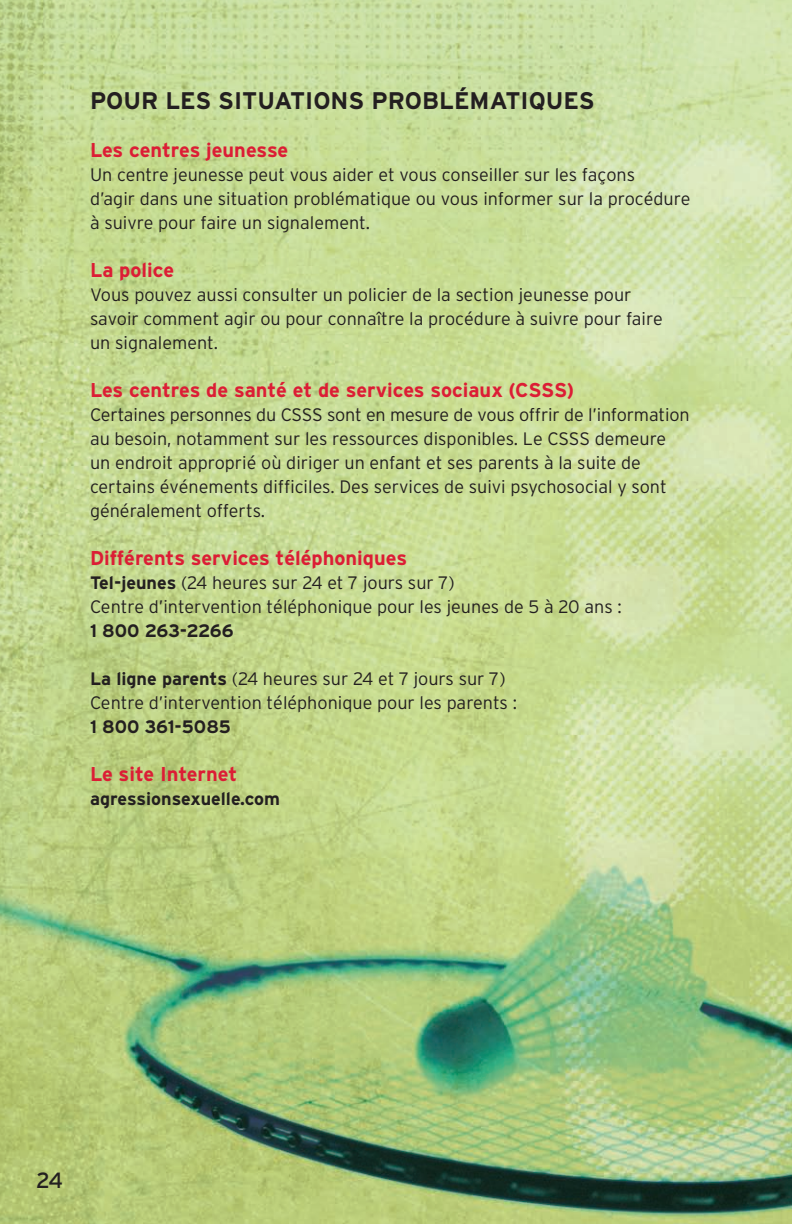
<style>
.page{position:relative;width:792px;height:1224px;background:#fff}
.page>*{position:absolute;margin:0;border:0;box-sizing:border-box;transform-origin:0 0}
.t1{font:700 24px "Interstate";color:#231f20}
.t2{font:22px "Interstate";color:#231f20}
.t3{font:700 20px "Interstate";color:#dc1d35}
.t4{font:300 18px/24px "Interstate";color:#231f20}
.t5{font:700 18px "Interstate";color:#231f20}
.s1{font-weight:700}
</style>
<div class="page">
<img style="left:0;top:0;width:792px;height:1224px">
<h1 class="t1" style="left:90px;top:88px;width:506px">Pour les situations problématiques</h1>
<p class="t3" style="left:90px;top:139px;width:200px">Les centres jeunesse</p>
<p class="t4" style="left:90px;top:163px;width:602px">Un centre jeunesse peut vous aider et vous conseiller sur les façons<br>d’agir dans une situation problématique ou vous informer sur la procédure à suivre pour faire un signalement.</p>
<p class="t3" style="left:90px;top:259px;width:86px">La police</p>
<p class="t4" style="left:90px;top:283px;width:574px">Vous pouvez aussi consulter un policier de la section jeunesse pour savoir comment agir ou pour connaître la procédure à suivre pour faire un signalement.</p>
<p class="t3" style="left:90px;top:379px;width:439px">Les centres de santé et de services sociaux (CSSS</p>
<p class="t3" style="left:567px;top:379px;width:9px">)</p>
<p class="t4" style="left:90px;top:403px;width:601px">Certaines personnes du CSSS sont en mesure de vous offrir de l’information au besoin, notamment sur les ressources disponibles. Le CSSS demeure un endroit approprié où diriger un enfant et ses parents à la suite de certains événements difficiles. Des services de suivi psychosocial y sont généralement offerts.</p>
<p class="t3" style="left:90px;top:547px;width:319px">Différents services téléphoniques</p>
<p class="t4" style="left:90px;top:571px;width:533px"><span class="s1">Tel-jeunes</span> (24 heures sur 24 et 7 jours sur 7)<br>Centre d’intervention téléphonique pour les jeunes de 5 à 20 ans :</p>
<p class="t5" style="left:90px;top:621px;width:145px">1 800 263-2266</p>
<p class="t4" style="left:90px;top:667px;width:429px"><span class="s1">La ligne parents</span> (24 heures sur 24 et 7 jours sur 7)<br>Centre d’intervention téléphonique pour les parents :</p>
<p class="t5" style="left:90px;top:717px;width:142px">1 800 361-5085</p>
<p class="t3" style="left:90px;top:763px;width:149px">Le site I nternet</p>
<p class="t5" style="left:90px;top:789px;width:192px">agressionsexuelle.com</p>
<p class="t2" style="left:36px;top:1168px;width:29px">24</p>
</div>
